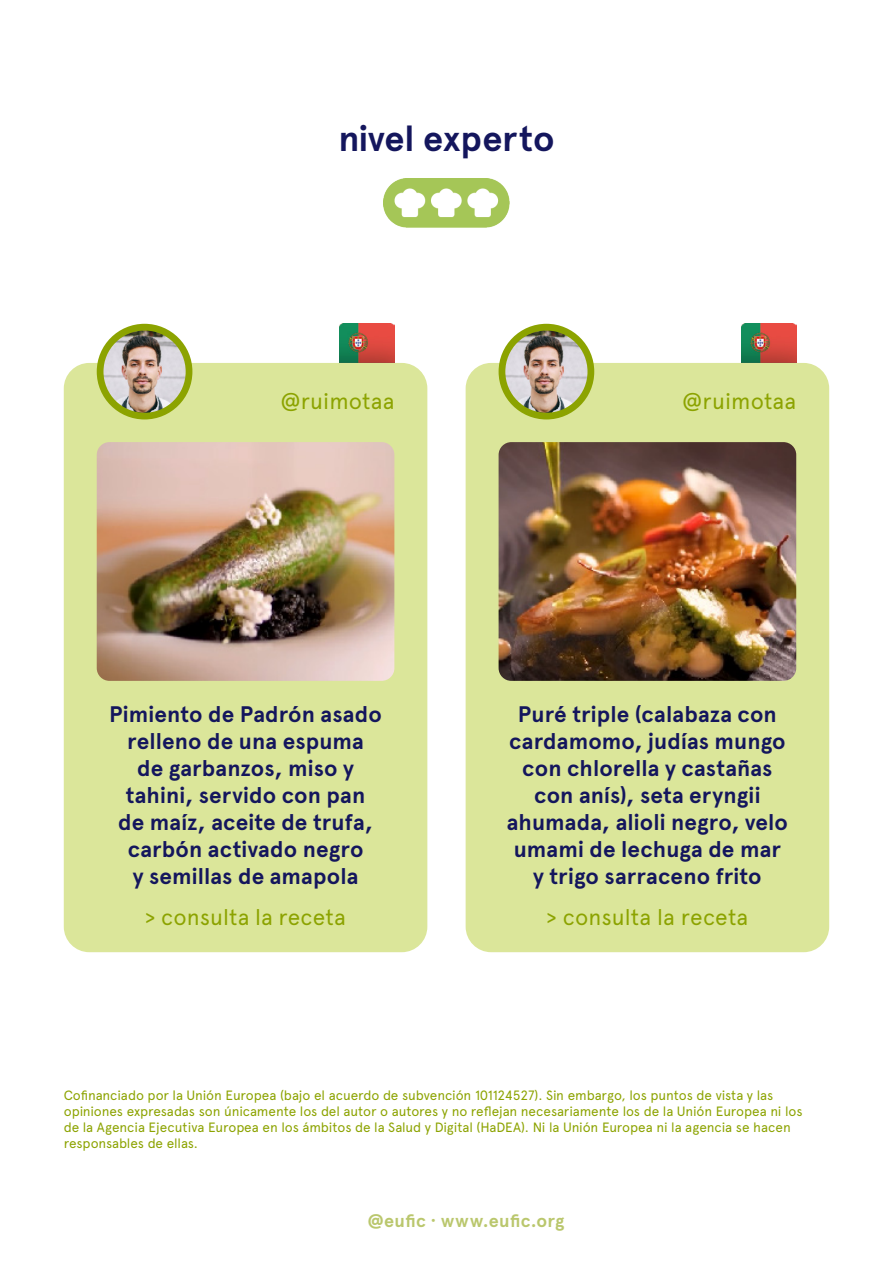
<style>
.page{position:relative;width:893px;height:1276px;background:#fff}
.page>*{position:absolute;margin:0;border:0;box-sizing:border-box;transform-origin:0 0}
.section_titles{font:700 36px "Apercu Pro";letter-spacing:-.005em;color:#14165d}
.corps{font:700 22.5px/27px "Apercu Pro";letter-spacing:.005em;color:#14165d;text-align:center}
.corps-2{font:22.5px "Apercu Pro";letter-spacing:.005em;color:#8ca300}
.t1{font:700 18px "Apercu Pro";letter-spacing:.02em;color:#bac76d}
.t2{font:13.5px/16.2px "Apercu Pro";letter-spacing:-.01em;color:#8ca300}
</style>
<div class="page">
<img style="left:383px;top:179px;width:127px;height:48px">
<div style="left:64px;top:363px;width:363px;height:589px;background:#dbe69a;border-radius:26px"></div>
<img style="left:97px;top:442px;width:297px;height:239px">
<img style="left:100px;top:327px;width:89px;height:89px;border-radius:44px">
<div style="left:97px;top:324px;width:95px;height:95px;border:7px solid #8ca300;border-radius:50%"></div>
<img style="left:340px;top:324px;width:54px;height:39px">
<div style="left:466px;top:363px;width:363px;height:589px;background:#dbe69a;border-radius:26px"></div>
<img style="left:499px;top:442px;width:297px;height:239px">
<img style="left:502px;top:327px;width:89px;height:89px;border-radius:44px">
<div style="left:499px;top:324px;width:95px;height:95px;border:7px solid #8ca300;border-radius:50%"></div>
<img style="left:742px;top:324px;width:54px;height:39px">
<p class="section_titles" style="left:338px;top:111px;width:218px">nivel experto</p>
<p class="corps-2" style="left:280px;top:385px;width:116px">@ruimotaa</p>
<p class="corps-2" style="left:682px;top:385px;width:116px">@ruimotaa</p>
<p class="corps" style="left:109px;top:699px;width:274px">Pimiento de Padrón asado relleno de una espuma<br>de garbanzos, miso y tahini, servido con pan<br>de maíz, aceite de trufa, carbón activado negro<br>y semillas de amapola</p>
<p class="corps-2" style="left:145px;top:900px;width:202px">&gt; consulta la receta</p>
<p class="corps" style="left:507px;top:699px;width:283px">Puré triple (calabaza con cardamomo, judías mungo con chlorella y castañas con anís), seta eryngii ahumada, alioli negro, velo umami de lechuga de mar y trigo sarraceno frito</p>
<p class="corps-2" style="left:547px;top:900px;width:203px">&gt; consulta la receta</p>
<p class="t2" style="left:64px;top:1085px;width:740px">Cofinanciado por la Unión Europea (bajo el acuerdo de subvención 101124527). Sin embargo, los puntos de vista y las opiniones expresadas son únicamente los del autor o autores y no reflejan necesariamente los de la Unión Europea ni los de la Agencia Ejecutiva Europea en los ámbitos de la Salud y Digital (HaDEA). Ni la Unión Europea ni la agencia se hacen responsables de ellas.</p>
<h3 class="t1" style="left:368px;top:1207px;width:198px">@eufic · www.eufic.org</h3>
</div>
